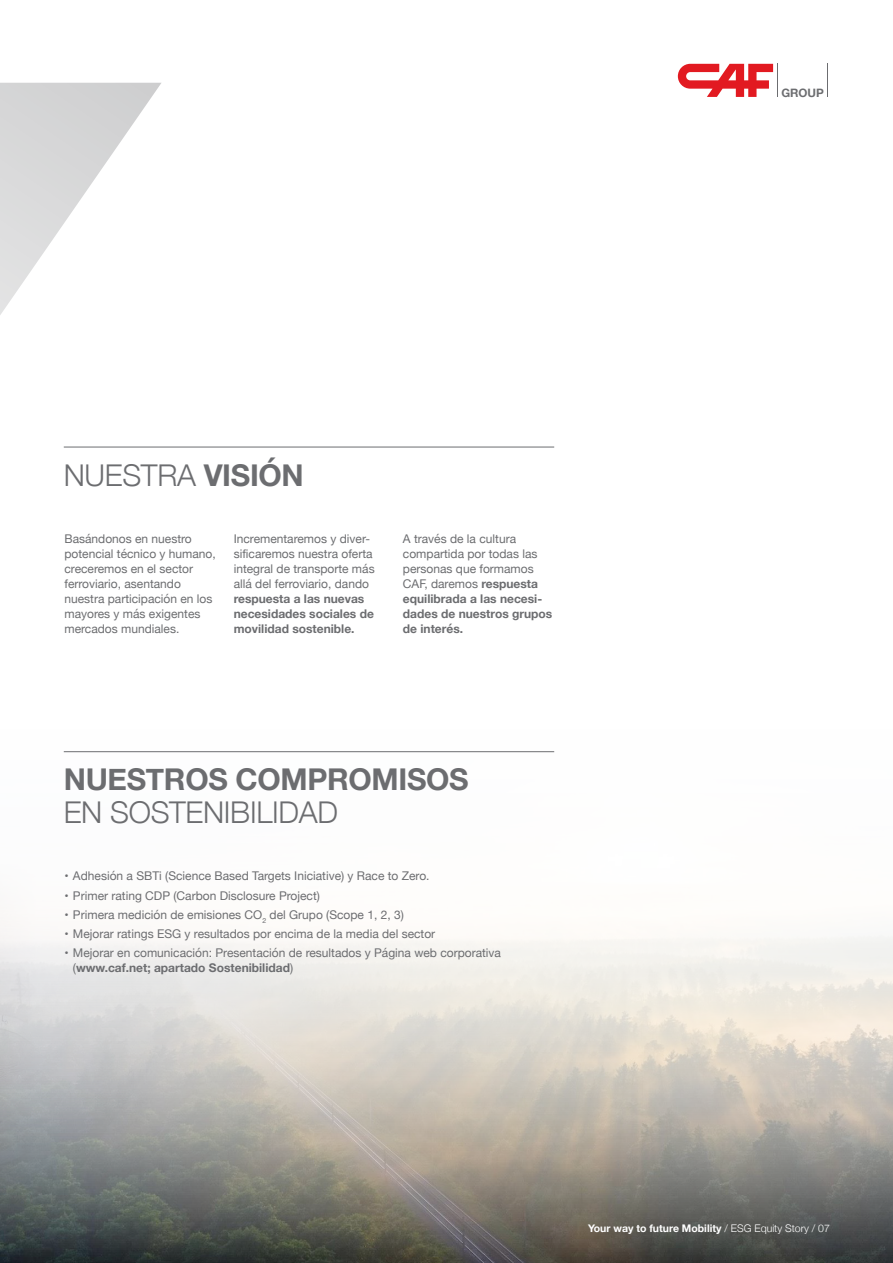
<style>
.page{position:relative;width:893px;height:1263px;background:#fff}
.page>*{position:absolute;margin:0;border:0;box-sizing:border-box;transform-origin:0 0}
.ESTILO_2{font:700 30px/33px "Helvetica Neue";letter-spacing:-.01em;color:#6c6d70}
.ESTILO_2-2{font:300 30px "Helvetica Neue";letter-spacing:-.01em;color:#6c6d70}
.texto_columnas{font:12px/15px "Helvetica Neue";color:#6c6d70}
.t1{font:700 11.55px "Helvetica Neue";color:#6c6d70}
.paginación{font:700 10.5px "Helvetica Neue";color:#fff}
.s1{font-weight:700}
.s2{font-weight:300}
</style>
<div class="page">
<svg style="left:0;top:83px;width:162px;height:365px"></svg>
<img style="left:425px;top:751px;width:468px;height:512px">
<svg style="left:63px;top:751px;width:362px;height:512px"></svg>
<img style="left:3px;top:857px;width:148px;height:67px">
<hr style="left:64px;top:447px;width:490px;height:1px;background:#6c6d70">
<hr style="left:64px;top:751px;width:490px;height:1px;background:#6c6d70">
<hr style="left:777px;top:64px;width:1px;height:33px;background:#6c6d70">
<hr style="left:827px;top:64px;width:1px;height:33px;background:#6c6d70">
<svg style="left:678px;top:64px;width:95px;height:33px"></svg>
<svg style="left:0;top:924px;width:253px;height:339px;background:#a7a9a8"></svg>
<p class="t1" style="left:781px;top:84px;width:44px">GROUP</p>
<p class="ESTILO_2-2" style="left:64px;top:451px;width:242px">NUESTRA <span class="s1">VISIÓN</span></p>
<p class="texto_columnas" style="left:64px;top:531px;width:153px">Basándonos en nuestro potencial técnico y humano, creceremos en el sector ferroviario, asentando nuestra participación en los mayores y más exigentes mercados mundiales.</p>
<p class="texto_columnas" style="left:234px;top:531px;width:142px">Incrementaremos y diver&shy;sificaremos nuestra oferta integral de transporte más allá del ferroviario, dando <span class="s1">respuesta a las nuevas necesidades sociales de movilidad sostenible.</span></p>
<p class="texto_columnas" style="left:403px;top:531px;width:151px">A través de la cultura compartida por todas las personas que formamos<br>CAF, daremos <span class="s1">respuesta equilibrada a las necesi&shy;dades de nuestros grupos de interés.</span></p>
<p class="ESTILO_2" style="left:64px;top:764px;width:406px">NUESTROS COMPROMISOS<br><span class="s2">EN SOSTENIBILIDAD</span></p>
<p class="texto_columnas" style="left:64px;top:869px;width:367px">• Adhesión a SBTi (Science Based Targets Iniciative) y Race to Zero.</p>
<p class="texto_columnas" style="left:64px;top:888px;width:257px">• Primer rating CDP (Carbon Disclosure Project)</p>
<p class="texto_columnas" style="left:64px;top:908px;width:341px">• Primera medición de emisiones CO<sub>2</sub> del Grupo (Scope 1, 2, 3)</p>
<p class="texto_columnas" style="left:64px;top:927px;width:372px">• Mejorar ratings ESG y resultados por encima de la media del sector</p>
<p class="texto_columnas" style="left:73px;top:946px;width:430px;text-indent:-9px">• Mejorar en comunicación: Presentación de resultados y Página web corporativa (<span class="s1">www.caf.net; apartado Sostenibilidad</span>)</p>
<p class="paginación" style="left:588px;top:1219px;width:243px">Your way to future Mobility <span class="s2">/ ESG Equity Story / 07</span></p>
</div>
